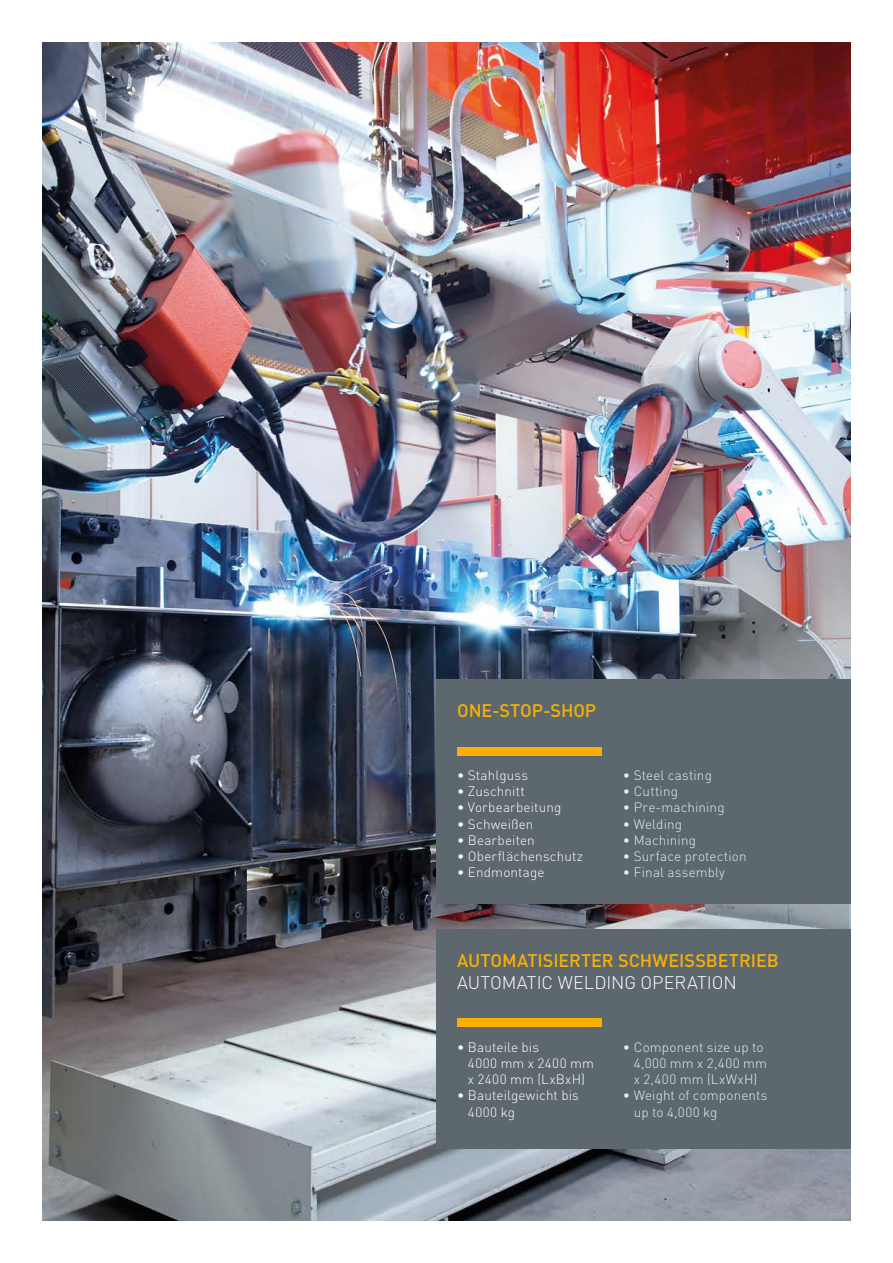
<style>
.page{position:relative;width:893px;height:1263px;background:#fff}
.page>*{position:absolute;margin:0;border:0;box-sizing:border-box;transform-origin:0 0}
.t1{font:500 18px "DIN";letter-spacing:-.005em;color:#f9b000}
.t2{font:300 18px "DIN";letter-spacing:-.005em;color:#fff}
.t3{font:300 13.5px/16.2px "DIN";letter-spacing:.01em;color:#e4edf2}
.t4{font:300 13.5px/16.2px "DIN";letter-spacing:.01em;color:#fff}
</style>
<div class="page">
<img style="left:42px;top:43px;width:808px;height:1177px">
<div style="left:436px;top:679px;width:414px;height:224px;background:#5d686e"></div>
<div style="left:436px;top:929px;width:414px;height:219px;background:#5d686e"></div>
<div style="left:457px;top:747px;width:145px;height:8px;background:#f9b000"></div>
<div style="left:457px;top:1019px;width:145px;height:8px;background:#f9b000"></div>
<h1 class="t1" style="left:457px;top:699px;width:141px">ONE-STOP-SHOP</h1>
<p class="t4" style="left:457px;top:767px;width:73px">• Stahlguss</p>
<p class="t4" style="left:457px;top:783px;width:69px">• Zuschnitt</p>
<p class="t4" style="left:457px;top:799px;width:106px">• Vorbearbeitung</p>
<p class="t4" style="left:457px;top:815px;width:78px">• Schweißen</p>
<p class="t4" style="left:457px;top:832px;width:79px">• Bearbeiten</p>
<p class="t4" style="left:457px;top:848px;width:127px">• Oberflächenschutz</p>
<p class="t4" style="left:457px;top:864px;width:89px">• Endmontage</p>
<p class="t3" style="left:623px;top:767px;width:91px">• Steel casting</p>
<p class="t3" style="left:623px;top:783px;width:57px">• Cutting</p>
<p class="t3" style="left:623px;top:799px;width:103px">• Pre-machining</p>
<p class="t3" style="left:623px;top:815px;width:61px">• Welding</p>
<p class="t3" style="left:623px;top:832px;width:75px">• Machining</p>
<p class="t3" style="left:623px;top:848px;width:125px">• Surface protection</p>
<p class="t3" style="left:623px;top:864px;width:104px">• Final assembly</p>
<h1 class="t1" style="left:457px;top:949px;width:323px">AUTOMATISIERTER SCHWEISSBETRIEB</h1>
<h1 class="t2" style="left:457px;top:971px;width:281px">AUTOMATIC WELDING OPERATION</h1>
<p class="t4" style="left:468px;top:1039px;width:127px;text-indent:-11px">• Bauteile bis<br>4000 mm x 2400 mm x 2400 mm (LxBxH)</p>
<p class="t4" style="left:468px;top:1087px;width:113px;text-indent:-11px">• Bauteilgewicht bis<br>4000 kg</p>
<p class="t3" style="left:634px;top:1039px;width:135px;text-indent:-11px">• Component size up to<br>4,000 mm x 2,400 mm x 2,400 mm (LxWxH)</p>
<p class="t3" style="left:634px;top:1087px;width:135px;text-indent:-11px">• Weight of components up to 4,000 kg</p>
</div>
